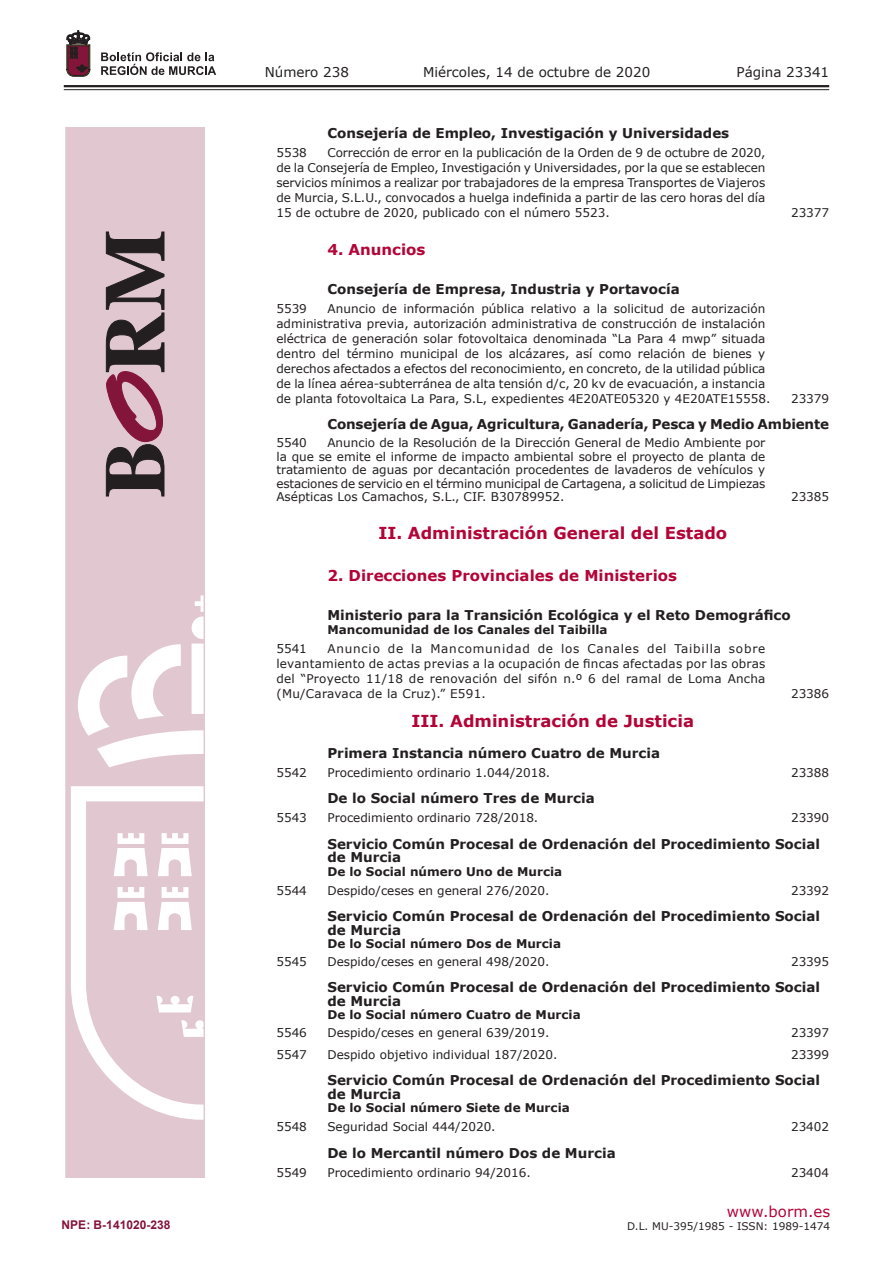
<style>
.page{position:relative;width:893px;height:1263px;background:#fff}
.page>*{position:absolute;margin:0;border:0;box-sizing:border-box;transform-origin:0 0}
.t1{font:700 16.5px "Verdana";color:#b30437}
.t2{font:700 15px "Verdana";color:#b30437}
.t3{font:15px "Verdana";color:#b30437}
.t4{font:700 13.5px/13.5px "Verdana";color:#231f20}
.t5{font:13.5px "Verdana";color:#231f20}
.t6{font:12px/15px "Verdana";color:#231f20;text-align:justify}
.t7{font:700 12px "Verdana";color:#231f20}
.t8{font:700 12px "Arial";color:#83143a}
.t9{font:10.5px "Verdana";color:#231f20}
</style>
<div class="page">
<hr style="left:64px;top:85px;width:765px;height:2px;background:#231f20">
<hr style="left:64px;top:89px;width:765px;height:1px;background:#231f20">
<svg style="left:101px;top:52px;width:115px;height:23px"></svg>
<svg style="left:67px;top:31px;width:23px;height:45px"></svg>
<svg style="left:65px;top:128px;width:140px;height:1050px;background:#e5cfd7"></svg>
<svg style="left:106px;top:232px;width:58px;height:264px;background:#8b6f79"></svg>
<p class="t8" style="left:62px;top:1216px;width:110px">NPE: B-141020-238</p>
<p class="t5" style="left:265px;top:62px;width:86px">Número 238</p>
<p class="t5" style="left:423px;top:62px;width:229px">Miércoles, 14 de octubre de 2020</p>
<p class="t5" style="left:736px;top:62px;width:94px">Página 23341</p>
<p class="t4" style="left:327px;top:126px;width:403px">Consejería de Empleo, Investigación y Universidades</p>
<p class="t6" style="left:276px;top:145px;width:491px;text-indent:51px">Corrección de error en la publicación de la Orden de 9 de octubre de 2020, de la Consejería de Empleo, Investigación y Universidades, por la que se establecen servicios mínimos a realizar por trabajadores de la empresa Transportes de Viajeros de Murcia, S.L.U., convocados a huelga indefinida a partir de las cero horas del día 15 de octubre de 2020, publicado con el número 5523.</p>
<p class="t6" style="left:276px;top:145px;width:32px">5538</p>
<p class="t2" style="left:327px;top:239px;width:100px">4. Anuncios</p>
<p class="t4" style="left:327px;top:282px;width:354px">Consejería de Empresa, Industria y Portavocía</p>
<p class="t6" style="left:791px;top:205px;width:40px">23377</p>
<p class="t6" style="left:276px;top:301px;width:496px;text-align:left;text-indent:51px">Anuncio de información pública relativo a la solicitud de autorización administrativa previa, autorización administrativa de construcción de instalación eléctrica de generación solar fotovoltaica denominada “La Para 4 mwp” situada dentro del término municipal de los alcázares, así como relación de bienes y derechos afectados a efectos del reconocimiento, en concreto, de la utilidad pública de la línea aérea-subterránea de alta tensión d/c, 20 kv de evacuación, a instancia de planta fotovoltaica La Para, S.L, expedientes 4E20ATE05320 y 4E20ATE15558.</p>
<p class="t6" style="left:276px;top:301px;width:32px">5539</p>
<p class="t6" style="left:791px;top:391px;width:40px">23379</p>
<p class="t4" style="left:327px;top:417px;width:503px">Consejería de Agua, Agricultura, Ganadería, Pesca y Medio Ambiente</p>
<p class="t6" style="left:276px;top:436px;width:491px;line-height:13.5px;text-indent:51px">Anuncio de la Resolución de la Dirección General de Medio Ambiente por la que se emite el informe de impacto ambiental sobre el proyecto de planta de tratamiento de aguas por decantación procedentes de lavaderos de vehículos y estaciones de servicio en el término municipal de Cartagena, a solicitud de Limpiezas Asépticas Los Camachos, S.L., CIF. B30789952.</p>
<p class="t6" style="left:276px;top:435px;width:32px">5540</p>
<p class="t6" style="left:791px;top:489px;width:40px">23385</p>
<h1 class="t1" style="left:378px;top:521px;width:350px">II. Administración General del Estado</h1>
<p class="t2" style="left:327px;top:565px;width:351px">2. Direcciones Provinciales de Ministerios</p>
<p class="t4" style="left:327px;top:608px;width:465px">Ministerio para la Transición Ecológica y el Reto Demográfico</p>
<p class="t7" style="left:327px;top:621px;width:282px">Mancomunidad de los Canales del Taibilla</p>
<p class="t6" style="left:276px;top:641px;width:491px;text-indent:51px">Anuncio de la Mancomunidad de los Canales del Taibilla sobre levantamiento de actas previas a la ocupación de fincas afectadas por las obras del “Proyecto 11/18 de renovación del sifón n.º 6 del ramal de Loma Ancha (Mu/Caravaca de la Cruz).” E591.</p>
<p class="t6" style="left:276px;top:641px;width:32px">5541</p>
<h1 class="t1" style="left:412px;top:709px;width:284px">III. Administración de Justicia</h1>
<p class="t4" style="left:327px;top:746px;width:334px">Primera Instancia número Cuatro de Murcia</p>
<p class="t6" style="left:791px;top:686px;width:40px">23386</p>
<p class="t6" style="left:276px;top:765px;width:32px">5542</p>
<p class="t6" style="left:327px;top:765px;width:224px">Procedimiento ordinario 1.044/2018.</p>
<p class="t6" style="left:791px;top:765px;width:40px">23388</p>
<p class="t4" style="left:327px;top:791px;width:269px">De lo Social número Tres de Murcia</p>
<p class="t6" style="left:276px;top:810px;width:32px">5543</p>
<p class="t6" style="left:327px;top:810px;width:212px">Procedimiento ordinario 728/2018.</p>
<p class="t6" style="left:791px;top:810px;width:40px">23390</p>
<p class="t4" style="left:327px;top:837px;width:494px">Servicio Común Procesal de Ordenación del Procedimiento Social de Murcia</p>
<p class="t7" style="left:327px;top:863px;width:236px">De lo Social número Uno de Murcia</p>
<p class="t6" style="left:276px;top:883px;width:32px">5544</p>
<p class="t6" style="left:327px;top:883px;width:224px">Despido/ceses en general 276/2020.</p>
<p class="t6" style="left:791px;top:883px;width:40px">23392</p>
<p class="t4" style="left:327px;top:909px;width:494px">Servicio Común Procesal de Ordenación del Procedimiento Social de Murcia</p>
<p class="t7" style="left:327px;top:935px;width:235px">De lo Social número Dos de Murcia</p>
<p class="t6" style="left:276px;top:954px;width:32px">5545</p>
<p class="t6" style="left:327px;top:954px;width:224px">Despido/ceses en general 498/2020.</p>
<p class="t6" style="left:791px;top:954px;width:40px">23395</p>
<p class="t4" style="left:327px;top:980px;width:494px">Servicio Común Procesal de Ordenación del Procedimiento Social de Murcia</p>
<p class="t7" style="left:327px;top:1006px;width:255px">De lo Social número Cuatro de Murcia</p>
<p class="t6" style="left:276px;top:1025px;width:32px">5546</p>
<p class="t6" style="left:327px;top:1025px;width:224px">Despido/ceses en general 639/2019.</p>
<p class="t6" style="left:791px;top:1025px;width:40px">23397</p>
<p class="t6" style="left:276px;top:1047px;width:32px">5547</p>
<p class="t6" style="left:327px;top:1047px;width:232px">Despido objetivo individual 187/2020.</p>
<p class="t6" style="left:791px;top:1047px;width:40px">23399</p>
<p class="t4" style="left:327px;top:1073px;width:494px">Servicio Común Procesal de Ordenación del Procedimiento Social de Murcia</p>
<p class="t7" style="left:327px;top:1099px;width:244px">De lo Social número Siete de Murcia</p>
<p class="t6" style="left:276px;top:1119px;width:32px">5548</p>
<p class="t6" style="left:327px;top:1119px;width:170px">Seguridad Social 444/2020.</p>
<p class="t6" style="left:791px;top:1119px;width:40px">23402</p>
<p class="t4" style="left:327px;top:1146px;width:290px">De lo Mercantil número Dos de Murcia</p>
<p class="t6" style="left:276px;top:1165px;width:32px">5549</p>
<p class="t6" style="left:327px;top:1165px;width:205px">Procedimiento ordinario 94/2016.</p>
<p class="t6" style="left:791px;top:1165px;width:40px">23404</p>
<p class="t3" style="left:727px;top:1201px;width:105px">www.borm.es</p>
<p class="t9" style="left:627px;top:1218px;width:205px">D.L. MU-395/1985 - ISSN: 1989-1474</p>
</div>
